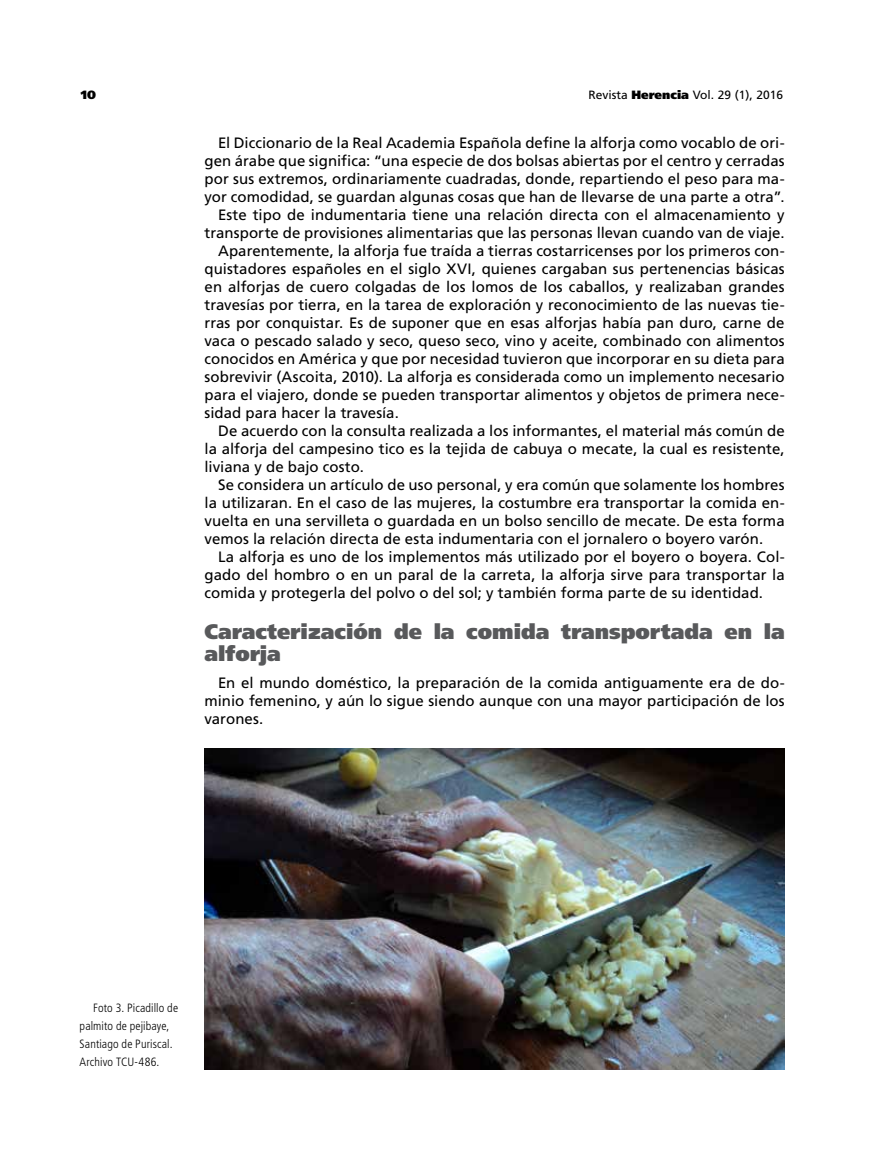
<style>
.page{position:relative;width:891px;height:1161px;background:#fff}
.page>*{position:absolute;margin:0;border:0;box-sizing:border-box;transform-origin:0 0}
.t1{font:900 21px/22.5px "Frutiger";color:#58595b}
.t2{font:15px/18px "Frutiger";color:#000;text-align:justify}
.t3{font:300 condensed 12px/18px "Frutiger";letter-spacing:.01em;color:#000}
.t4{font:12px "Frutiger";color:#000}
.t5{font:900 12px "Frutiger";color:#000}
.s1{font-weight:900}
</style>
<div class="page">
<img style="left:205px;top:748px;width:580px;height:321px">
<p class="t5" style="left:81px;top:87px;width:17px">10</p>
<p class="t4" style="left:588px;top:88px;width:196px">Revista <span class="s1">Herencia</span> Vol. 29 (1), 2016</p>
<p class="t2" style="left:218px;top:134px;width:568px">El Diccionario de la Real Academia Española define la alforja como vocablo de ori-</p>
<p class="t2" style="left:205px;top:152px;width:582px">gen árabe que significa: “una especie de dos bolsas abiertas por el centro y cerradas</p>
<p class="t2" style="left:205px;top:170px;width:582px">por sus extremos, ordinariamente cuadradas, donde, repartiendo el peso para ma-</p>
<p class="t2" style="left:205px;top:188px;width:582px">yor comodidad, se guardan algunas cosas que han de llevarse de una parte a otra”.</p>
<p class="t2" style="left:218px;top:206px;width:568px">Este tipo de indumentaria tiene una relación directa con el almacenamiento y</p>
<p class="t2" style="left:205px;top:224px;width:582px">transporte de provisiones alimentarias que las personas llevan cuando van de viaje.</p>
<p class="t2" style="left:218px;top:242px;width:568px">Aparentemente, la alforja fue traída a tierras costarricenses por los primeros con-</p>
<p class="t2" style="left:205px;top:260px;width:582px">quistadores españoles en el siglo XVI, quienes cargaban sus pertenencias básicas</p>
<p class="t2" style="left:205px;top:278px;width:582px">en alforjas de cuero colgadas de los lomos de los caballos, y realizaban grandes</p>
<p class="t2" style="left:205px;top:296px;width:582px">travesías por tierra, en la tarea de exploración y reconocimiento de las nuevas tie-</p>
<p class="t2" style="left:205px;top:314px;width:582px">rras por conquistar. Es de suponer que en esas alforjas había pan duro, carne de</p>
<p class="t2" style="left:205px;top:332px;width:582px">vaca o pescado salado y seco, queso seco, vino y aceite, combinado con alimentos</p>
<p class="t2" style="left:205px;top:350px;width:582px">conocidos en América y que por necesidad tuvieron que incorporar en su dieta para</p>
<p class="t2" style="left:205px;top:368px;width:582px">sobrevivir (Ascoita, 2010). La alforja es considerada como un implemento necesario</p>
<p class="t2" style="left:205px;top:386px;width:582px">para el viajero, donde se pueden transportar alimentos y objetos de primera nece-</p>
<p class="t2" style="left:205px;top:404px;width:196px">sidad para hacer la travesía.</p>
<p class="t2" style="left:218px;top:422px;width:568px">De acuerdo con la consulta realizada a los informantes, el material más común de</p>
<p class="t2" style="left:205px;top:440px;width:582px">la alforja del campesino tico es la tejida de cabuya o mecate, la cual es resistente,</p>
<p class="t2" style="left:205px;top:458px;width:161px">liviana y de bajo costo.</p>
<p class="t2" style="left:218px;top:476px;width:568px">Se considera un artículo de uso personal, y era común que solamente los hombres</p>
<p class="t2" style="left:205px;top:494px;width:582px">la utilizaran. En el caso de las mujeres, la costumbre era transportar la comida en-</p>
<p class="t2" style="left:205px;top:512px;width:582px">vuelta en una servilleta o guardada en un bolso sencillo de mecate. De esta forma</p>
<p class="t2" style="left:205px;top:530px;width:560px">vemos la relación directa de esta indumentaria con el jornalero o boyero varón.</p>
<p class="t2" style="left:218px;top:548px;width:568px">La alforja es uno de los implementos más utilizado por el boyero o boyera. Col-</p>
<p class="t2" style="left:205px;top:566px;width:582px">gado del hombro o en un paral de la carreta, la alforja sirve para transportar la</p>
<p class="t2" style="left:205px;top:584px;width:560px">comida y protegerla del polvo o del sol; y también forma parte de su identidad.</p>
<h1 class="t1" style="left:205px;top:620px;width:582px">Caracterización de la comida transportada en la alforja</h1>
<p class="t2" style="left:205px;top:674px;width:582px;text-indent:13px">En el mundo doméstico, la preparación de la comida antiguamente era de do&shy;minio femenino, y aún lo sigue siendo aunque con una mayor participación de los varones.</p>
<p class="t3" style="left:80px;top:1000px;width:100px;text-indent:14px">Foto 3. Picadillo de palmito de pejibaye,<br>Santiago de Puriscal.<br>Archivo TCU-486.</p>
</div>
